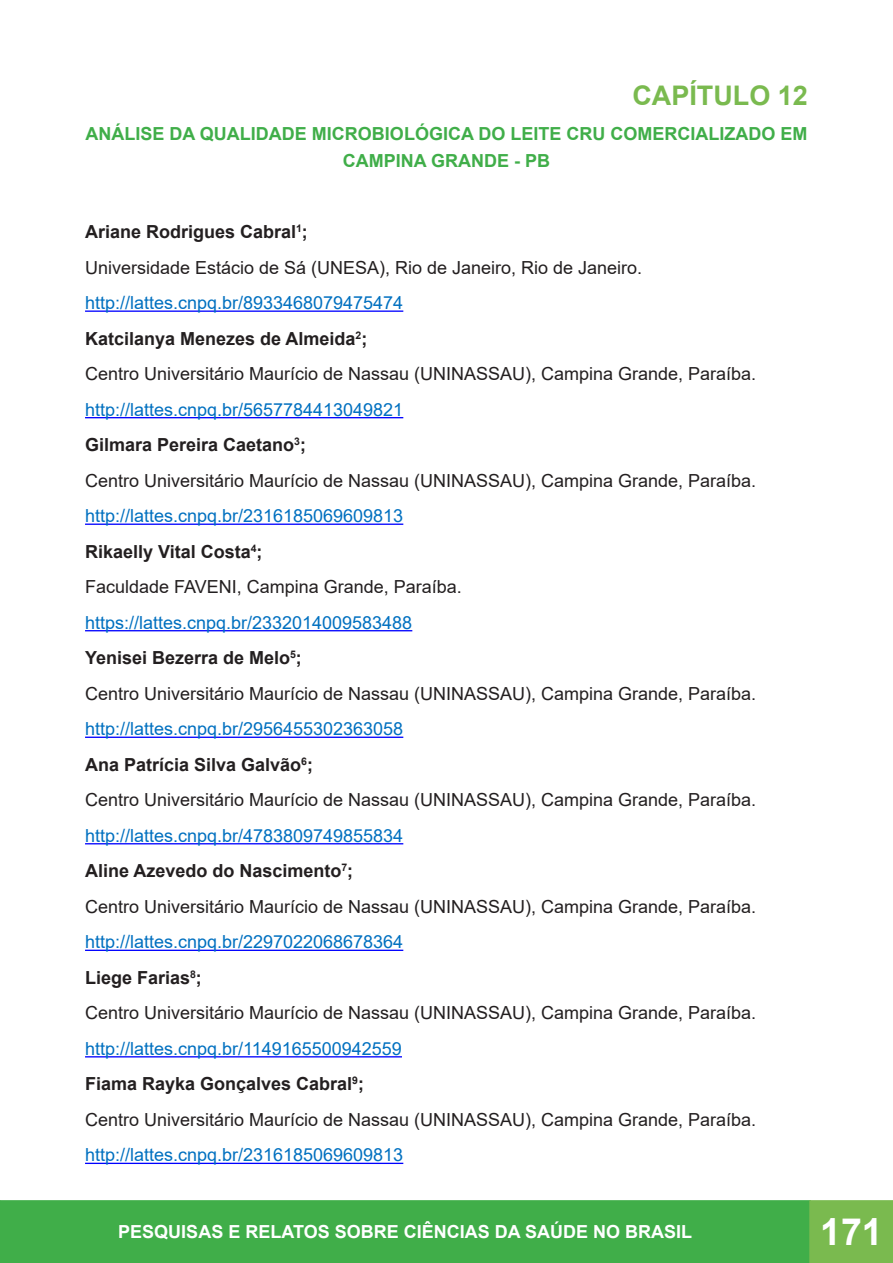
<style>
.page{position:relative;width:893px;height:1263px;background:#fff}
.page>*{position:absolute;margin:0;border:0;box-sizing:border-box;transform-origin:0 0}
.t1{font:700 37.5px "Arial";color:#fff}
.t2{font:700 27px "Arial";color:#7aba4f}
.t3{font:18px "Arial";color:#231f20}
.t4{font:18px "Arial";color:#0070c0}
.t5{font:700 18px "Arial";color:#231f20}
.t6{font:700 18px/27px "Arial";color:#40ae49;text-align:center}
.t7{font:700 18px "Arial";color:#fff}
</style>
<div class="page">
<div style="left:0;top:1201px;width:810px;height:61px;background:#40ae49"></div>
<div style="left:0;top:1200px;width:811px;height:63px;border:2px solid #40ae49"></div>
<div style="left:810px;top:1201px;width:83px;height:61px;background:#7aba4f"></div>
<div style="left:809px;top:1200px;width:84px;height:63px;border:2px solid #7aba4f"></div>
<hr style="left:85px;top:310px;width:318px;height:2px;background:#00f">
<hr style="left:85px;top:417px;width:318px;height:1px;background:#00f">
<hr style="left:85px;top:523px;width:318px;height:2px;background:#00f">
<hr style="left:85px;top:630px;width:327px;height:1px;background:#00f">
<hr style="left:85px;top:737px;width:318px;height:1px;background:#00f">
<hr style="left:85px;top:843px;width:318px;height:1px;background:#00f">
<hr style="left:85px;top:950px;width:318px;height:1px;background:#00f">
<hr style="left:85px;top:1056px;width:317px;height:1px;background:#00f">
<hr style="left:85px;top:1163px;width:318px;height:1px;background:#00f">
<p class="t2" style="left:632px;top:76px;width:177px">CAPÍTULO 12</p>
<p class="t6" style="left:86px;top:121px;width:723px">ANÁLISE DA QUALIDADE MICROBIOLÓGICA DO LEITE CRU COMERCIALIZADO EM<br>CAMPINA GRANDE - PB</p>
<p class="t5" style="left:85px;top:219px;width:224px">Ariane Rodrigues Cabral<sup>1</sup>;</p>
<p class="t3" style="left:85px;top:255px;width:559px">Universidade Estácio de Sá (UNESA), Rio de Janeiro, Rio de Janeiro.</p>
<p class="t4" style="left:85px;top:290px;width:320px">http://lattes.cnpq.br/8933468079475474</p>
<p class="t5" style="left:85px;top:326px;width:284px">Katcilanya Menezes de Almeida<sup>2</sup>;</p>
<p class="t3" style="left:85px;top:362px;width:673px">Centro Universitário Maurício de Nassau (UNINASSAU), Campina Grande, Paraíba.</p>
<p class="t4" style="left:85px;top:397px;width:320px">http://lattes.cnpq.br/5657784413049821</p>
<p class="t5" style="left:85px;top:432px;width:222px">Gilmara Pereira Caetano<sup>3</sup>;</p>
<p class="t3" style="left:85px;top:468px;width:673px">Centro Universitário Maurício de Nassau (UNINASSAU), Campina Grande, Paraíba.</p>
<p class="t4" style="left:85px;top:504px;width:320px">http://lattes.cnpq.br/2316185069609813</p>
<p class="t5" style="left:85px;top:539px;width:179px">Rikaelly Vital Costa<sup>4</sup>;</p>
<p class="t3" style="left:85px;top:575px;width:378px">Faculdade FAVENI, Campina Grande, Paraíba.</p>
<p class="t4" style="left:85px;top:610px;width:329px">https://lattes.cnpq.br/2332014009583488</p>
<p class="t5" style="left:85px;top:645px;width:218px">Yenisei Bezerra de Melo<sup>5</sup>;</p>
<p class="t3" style="left:85px;top:681px;width:673px">Centro Universitário Maurício de Nassau (UNINASSAU), Campina Grande, Paraíba.</p>
<p class="t4" style="left:85px;top:717px;width:320px">http://lattes.cnpq.br/2956455302363058</p>
<p class="t5" style="left:85px;top:752px;width:229px">Ana Patrícia Silva Galvão<sup>6</sup>;</p>
<p class="t3" style="left:85px;top:788px;width:673px">Centro Universitário Maurício de Nassau (UNINASSAU), Campina Grande, Paraíba.</p>
<p class="t4" style="left:85px;top:823px;width:320px">http://lattes.cnpq.br/4783809749855834</p>
<p class="t5" style="left:85px;top:858px;width:270px">Aline Azevedo do Nascimento<sup>7</sup>;</p>
<p class="t3" style="left:85px;top:894px;width:673px">Centro Universitário Maurício de Nassau (UNINASSAU), Campina Grande, Paraíba.</p>
<p class="t4" style="left:85px;top:930px;width:320px">http://lattes.cnpq.br/2297022068678364</p>
<p class="t5" style="left:85px;top:965px;width:118px">Liege Farias<sup>8</sup>;</p>
<p class="t3" style="left:85px;top:1001px;width:673px">Centro Universitário Maurício de Nassau (UNINASSAU), Campina Grande, Paraíba.</p>
<p class="t4" style="left:85px;top:1036px;width:318px">http://lattes.cnpq.br/1149165500942559</p>
<p class="t5" style="left:85px;top:1071px;width:280px">Fiama Rayka Gonçalves Cabral<sup>9</sup>;</p>
<p class="t3" style="left:85px;top:1107px;width:673px">Centro Universitário Maurício de Nassau (UNINASSAU), Campina Grande, Paraíba.</p>
<p class="t4" style="left:85px;top:1143px;width:320px">http://lattes.cnpq.br/2316185069609813</p>
<p class="t7" style="left:118px;top:1219px;width:575px">PESQUISAS E RELATOS SOBRE CIÊNCIAS DA SAÚDE NO BRASIL</p>
<h1 class="t1" style="left:820px;top:1206px;width:64px">171</h1>
</div>
